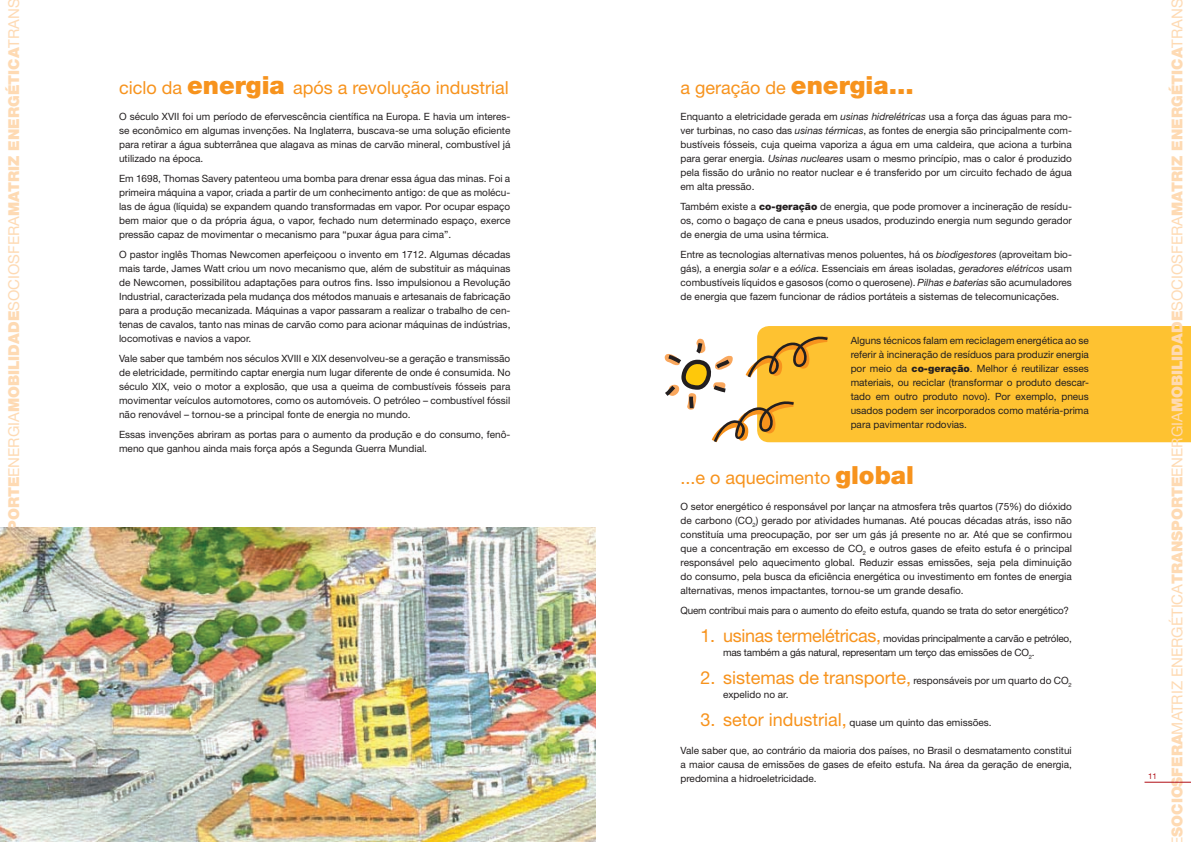
<style>
.page{position:relative;width:1191px;height:842px;background:#fff}
.page>*{position:absolute;margin:0;border:0;box-sizing:border-box;transform-origin:0 0}
.t1{font:18px "Helvetica Neue LT Std";color:#f7931d}
.t2{font:900 15px "Helvetica Neue LT Std";color:#fedab3}
.t3{font:10px/14px "Helvetica Neue LT Std";color:#231f20;text-align:justify}
.t4{font:10px/14px "Helvetica Neue LT Std";letter-spacing:-.02em;color:#231f20}
.t5{font:8px "Helvetica Neue LT Std";color:#b00d15}
.s1{font-weight:400}
.s2{font-weight:900;font-size:25px}
.s3{font-style:italic}
.s4{font-weight:900}
.s5{font-size:18px;color:#f7931d}
</style>
<div class="page">
<div style="left:757px;top:326px;width:434px;height:116px;background:#fec231"></div>
<hr style="left:1144px;top:782px;width:47px;height:1px;background:#b00d15">
<img style="left:0;top:527px;width:595px;height:315px">
<svg style="left:664px;top:336px;width:163px;height:106px"></svg>
<h2 class="t2" style="left:5px;top:846px;width:849px;rotate:-90deg"><span class="s1">E</span>SOCIOSFERA<span class="s1">MATRIZ ENERGÉTICA</span>TRANSPORTE<span class="s1">ENERGIA</span>MOBILIDADE<span class="s1">SOCIOSFERA</span>MATRIZ ENERGÉTICA<span class="s1">TRANS</span></h2>
<h2 class="t2" style="left:1168px;top:846px;width:849px;rotate:-90deg"><span class="s1">E</span>SOCIOSFERA<span class="s1">MATRIZ ENERGÉTICA</span>TRANSPORTE<span class="s1">ENERGIA</span>MOBILIDADE<span class="s1">SOCIOSFERA</span>MATRIZ ENERGÉTICA<span class="s1">TRANS</span></h2>
<h1 class="t1" style="left:119px;top:77px;width:391px">ciclo da <span class="s2">energia</span> após a revolução industrial</h1>
<p class="t3" style="left:119px;top:110px;width:393px">O século XVII foi um período de efervescência científica na Europa. E havia um interes&shy;se econômico em algumas invenções. Na Inglaterra, buscava-se uma solução eficiente para retirar a água subterrânea que alagava as minas de carvão mineral, combustível já utilizado na época.</p>
<p class="t3" style="left:119px;top:172px;width:393px">Em 1698, Thomas Savery patenteou uma bomba para drenar essa água das minas. Foi a primeira máquina a vapor, criada a partir de um conhecimento antigo: de que as molécu&shy;las de água (líquida) se expandem quando transformadas em vapor. Por ocupar espaço bem maior que o da própria água, o vapor, fechado num determinado espaço, exerce pressão capaz de movimentar o mecanismo para “puxar água para cima”.</p>
<p class="t3" style="left:119px;top:248px;width:393px">O pastor inglês Thomas Newcomen aperfeiçoou o invento em 1712. Algumas décadas mais tarde, James Watt criou um novo mecanismo que, além de substituir as máquinas de Newcomen, possibilitou adaptações para outros fins. Isso impulsionou a Revolução Industrial, caracterizada pela mudança dos métodos manuais e artesanais de fabricação para a produção mecanizada. Máquinas a vapor passaram a realizar o trabalho de cen&shy;tenas de cavalos, tanto nas minas de carvão como para acionar máquinas de indústrias, locomotivas e navios a vapor.</p>
<p class="t3" style="left:119px;top:352px;width:393px">Vale saber que também nos séculos XVIII e XIX desenvolveu-se a geração e transmissão de eletricidade, permitindo captar energia num lugar diferente de onde é consumida. No século XIX, veio o motor a explosão, que usa a queima de combustíveis fósseis para movimentar veículos automotores, como os automóveis. O petróleo – combustível fóssil não renovável – tornou-se a principal fonte de energia no mundo.</p>
<p class="t3" style="left:119px;top:428px;width:393px">Essas invenções abriram as portas para o aumento da produção e do consumo, fenô&shy;meno que ganhou ainda mais força após a Segunda Guerra Mundial.</p>
<h1 class="t1" style="left:680px;top:77px;width:235px">a geração de <span class="s2">energia...</span></h1>
<p class="t3" style="left:680px;top:110px;width:393px">Enquanto a eletricidade gerada em <span class="s3">usinas hidrelétricas</span> usa a força das águas para mo&shy;ver turbinas, no caso das <span class="s3">usinas térmicas</span>, as fontes de energia são principalmente com&shy;bustíveis fósseis, cuja queima vaporiza a água em uma caldeira, que aciona a turbina para gerar energia. <span class="s3">Usinas nucleares</span> usam o mesmo princípio, mas o calor é produzido pela fissão do urânio no reator nuclear e é transferido por um circuito fechado de água em alta pressão.</p>
<p class="t3" style="left:680px;top:200px;width:393px">Também existe a <span class="s4">co-geração</span> de energia, que pode promover a incineração de resídu&shy;os, como o bagaço de cana e pneus usados, produzindo energia num segundo gerador de energia de uma usina térmica.</p>
<p class="t3" style="left:680px;top:248px;width:393px">Entre as tecnologias alternativas menos poluentes, há os <span class="s3">biodigestores</span> (aproveitam bio&shy;gás), a energia <span class="s3">solar</span> e a <span class="s3">eólica</span>. Essenciais em áreas isoladas, <span class="s3">geradores elétricos</span> usam combustíveis líquidos e gasosos (como o querosene). <span class="s3">Pilhas e baterias</span> são acumuladores de energia que fazem funcionar de rádios portáteis a sistemas de telecomunicações.</p>
<p class="t3" style="left:850px;top:333px;width:240px">Alguns técnicos falam em reciclagem energética ao se referir à incineração de resíduos para produzir energia por meio da <span class="s4">co-geração</span>. Melhor é reutilizar esses materiais, ou reciclar (transformar o produto descar&shy;tado em outro produto novo). Por exemplo, pneus usados podem ser incorporados como matéria-prima para pavimentar rodovias.</p>
<h1 class="t1" style="left:680px;top:466px;width:235px">...e o aquecimento <span class="s2">global</span></h1>
<p class="t3" style="left:680px;top:499px;width:393px">O setor energético é responsável por lançar na atmosfera três quartos (75%) do dióxido de carbono (CO<sub>2</sub>) gerado por atividades humanas. Até poucas décadas atrás, isso não constituía uma preocupação, por ser um gás já presente no ar. Até que se confirmou que a concentração em excesso de CO<sub>2</sub> e outros gases de efeito estufa é o principal responsável pelo aquecimento global. Reduzir essas emissões, seja pela diminuição do consumo, pela busca da eficiência energética ou investimento em fontes de energia alternativas, menos impactantes, tornou-se um grande desafio.</p>
<p class="t3" style="left:680px;top:603px;width:390px">Quem contribui mais para o aumento do efeito estufa, quando se trata do setor energético?</p>
<p class="t4" style="left:723px;top:631px;width:350px;text-indent:-23px"><span class="s5">1. usinas termelétricas,</span> movidas principalmente a carvão e petróleo, mas também a gás natural, representam um terço das emissões de CO<sub>2</sub>.</p>
<p class="t3" style="left:723px;top:673px;width:350px;text-indent:-23px"><span class="s5">2. sistemas de transporte,</span> responsáveis por um quarto do CO<sub>2 </sub>expelido no ar.</p>
<p class="t3" style="left:700px;top:715px;width:293px"><span class="s5">3. setor industrial,</span> quase um quinto das emissões.</p>
<p class="t3" style="left:680px;top:744px;width:393px">Vale saber que, ao contrário da maioria dos países, no Brasil o desmatamento constitui a maior causa de emissões de gases de efeito estufa. Na área da geração de energia, predomina a hidroeletricidade.</p>
<p class="t5" style="left:1148px;top:771px;width:10px">11</p>
</div>
